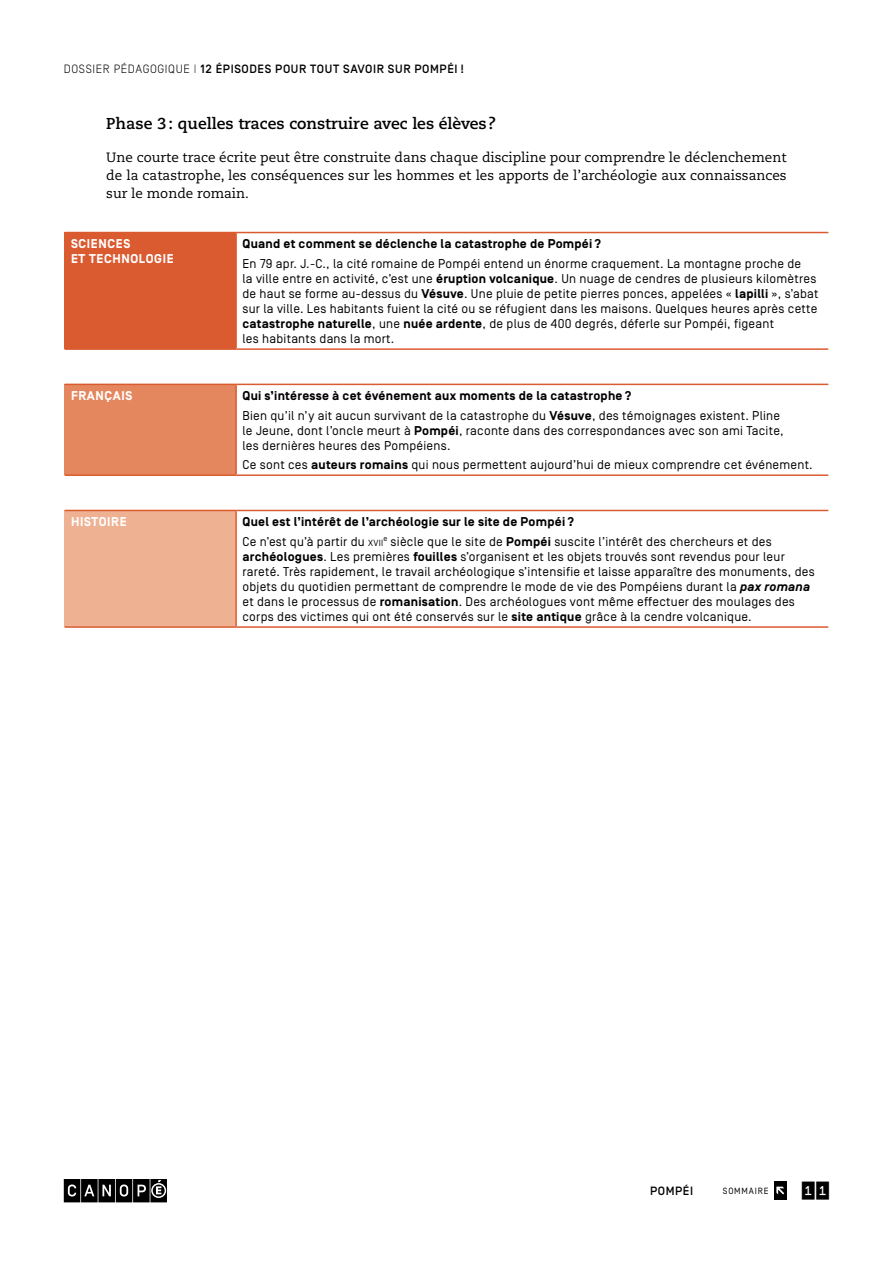
<style>
.page{position:relative;width:893px;height:1263px;background:#fff}
.page>*{position:absolute;margin:0;border:0;box-sizing:border-box;transform-origin:0 0}
.t1{font:500 18px "Simplon CNDP";color:#000}
.Titre3{font:700 15.75px "Caecilia LT Std";color:#000}
.Texte_courant{font:13.5px/18px "Caecilia LT Std";color:#000;text-align:justify}
.Tableau_Texte{font:12.75px/15px "Simplon BP Regular";letter-spacing:.02em;color:#000}
.Tableau_Texte-2{font:700 12.75px "Simplon BP";letter-spacing:.02em;color:#000}
.Tableau_Tetiere{font:700 12.75px/15px "Simplon BP";letter-spacing:.05em;color:#fff}
.t2{font:500 12px "Simplon BP";letter-spacing:.05em;color:#000}
.t3{font:9px "Simplon BP Regular";letter-spacing:.09em;color:#000}
.s1{font-weight:300}
.s2{font-family:"Simplon BP";font-weight:700}
.s3{font-size:8.85px}
.s4{font-family:"Simplon BP";font-weight:700;font-style:italic}
</style>
<div class="page">
<svg style="left:64px;top:1179px;width:103px;height:23px;background:#2f2f2f"></svg>
<div style="left:774px;top:1181px;width:13px;height:18px;background:#000"></div>
<svg style="left:776px;top:1186px;width:8px;height:8px"></svg>
<div style="left:65px;top:233px;width:171px;height:116px;background:#db5b31"></div>
<hr style="left:65px;top:232px;width:171px;height:1px;background:#db5b31">
<hr style="left:65px;top:348px;width:171px;height:2px;background:#db5b31">
<hr style="left:235px;top:233px;width:2px;height:115px;background:#db5b31">
<hr style="left:236px;top:232px;width:592px;height:1px;background:#db5b31">
<hr style="left:236px;top:348px;width:592px;height:2px;background:#db5b31">
<div style="left:65px;top:384px;width:171px;height:91px;background:#e5875e"></div>
<hr style="left:65px;top:384px;width:171px;height:1px;background:#db5b31">
<hr style="left:65px;top:474px;width:171px;height:2px;background:#db5b31">
<hr style="left:235px;top:385px;width:2px;height:89px;background:#db5b31">
<hr style="left:236px;top:384px;width:592px;height:1px;background:#db5b31">
<hr style="left:236px;top:474px;width:592px;height:2px;background:#db5b31">
<div style="left:65px;top:510px;width:171px;height:117px;background:#eeb192"></div>
<hr style="left:65px;top:510px;width:171px;height:1px;background:#db5b31">
<hr style="left:65px;top:626px;width:171px;height:2px;background:#db5b31">
<hr style="left:235px;top:511px;width:2px;height:115px;background:#db5b31">
<hr style="left:236px;top:510px;width:592px;height:1px;background:#db5b31">
<hr style="left:236px;top:626px;width:592px;height:2px;background:#db5b31">
<p class="t2" style="left:64px;top:62px;width:402px"><span class="s1">DOSSIER PÉDAGOGIQUE |</span> 12 ÉPISODES POUR TOUT SAVOIR SUR POMPÉI !</p>
<p class="Titre3" style="left:106px;top:114px;width:391px">Phase 3: quelles traces construire avec les élèves?</p>
<p class="Texte_courant" style="left:106px;top:149px;width:682px">Une courte trace écrite peut être construite dans chaque discipline pour comprendre le déclenchement de la catastrophe, les conséquences sur les hommes et les apports de l’archéologie aux connaissances sur le monde romain.</p>
<p class="Tableau_Tetiere" style="left:71px;top:237px;width:104px">SCIENCES<br>ET TECHNOLOGIE</p>
<p class="Tableau_Texte-2" style="left:242px;top:237px;width:360px">Quand et comment se déclenche la catastrophe de Pompéi ?</p>
<p class="Tableau_Texte" style="left:242px;top:256px;width:578px">En 79 apr. J.-C., la cité romaine de Pompéi entend un énorme craquement. La montagne proche de<br>la ville entre en activité, c’est une <span class="s2">éruption volcanique</span>. Un nuage de cendres de plusieurs kilomètres de haut se forme au-dessus du <span class="s2">Vésuve</span>. Une pluie de petite pierres ponces, appelées « <span class="s2">lapilli</span> », s’abat sur la ville. Les habitants fuient la cité ou se réfugient dans les maisons. Quelques heures après cette <span class="s2">catastrophe naturelle</span>, une <span class="s2">nuée ardente</span>, de plus de 400 degrés, déferle sur Pompéi, figeant<br>les habitants dans la mort.</p>
<p class="Tableau_Tetiere" style="left:71px;top:389px;width:63px">FRANÇAIS</p>
<p class="Tableau_Texte-2" style="left:242px;top:389px;width:390px">Qui s’intéresse à cet événement aux moments de la catastrophe ?</p>
<p class="Tableau_Texte" style="left:242px;top:408px;width:543px">Bien qu’il n’y ait aucun survivant de la catastrophe du <span class="s2">Vésuve</span>, des témoignages existent. Pline le Jeune, dont l’oncle meurt à <span class="s2">Pompéi</span>, raconte dans des correspondances avec son ami Tacite, les dernières heures des Pompéiens.</p>
<p class="Tableau_Texte" style="left:242px;top:457px;width:572px">Ce sont ces <span class="s2">auteurs romains</span> qui nous permettent aujourd’hui de mieux comprendre cet événement.</p>
<p class="Tableau_Tetiere" style="left:71px;top:515px;width:57px">HISTOIRE</p>
<p class="Tableau_Texte-2" style="left:242px;top:515px;width:333px">Quel est l’intérêt de l’archéologie sur le site de Pompéi ?</p>
<p class="Tableau_Texte" style="left:242px;top:534px;width:574px">Ce n’est qu’à partir du <span class="s3">xvii</span><sup>e</sup> siècle que le site de <span class="s2">Pompéi</span> suscite l’intérêt des chercheurs et des <span class="s2">archéologues</span>. Les premières <span class="s2">fouilles</span> s’organisent et les objets trouvés sont revendus pour leur rareté. Très rapidement, le travail archéologique s’intensifie et laisse apparaître des monuments, des objets du quotidien permettant de comprendre le mode de vie des Pompéiens durant la <span class="s4">pax romana </span>et dans le processus de <span class="s2">romanisation</span>. Des archéologues vont même effectuer des moulages des corps des victimes qui ont été conservés sur le <span class="s2">site antique</span> grâce à la cendre volcanique.</p>
<p class="t2" style="left:650px;top:1184px;width:45px">POMPÉI</p>
<h1 class="t1" style="left:802px;top:1181px;width:29px">11</h1>
<p class="t3" style="left:723px;top:1186px;width:47px">SOMMAIRE</p>
</div>
